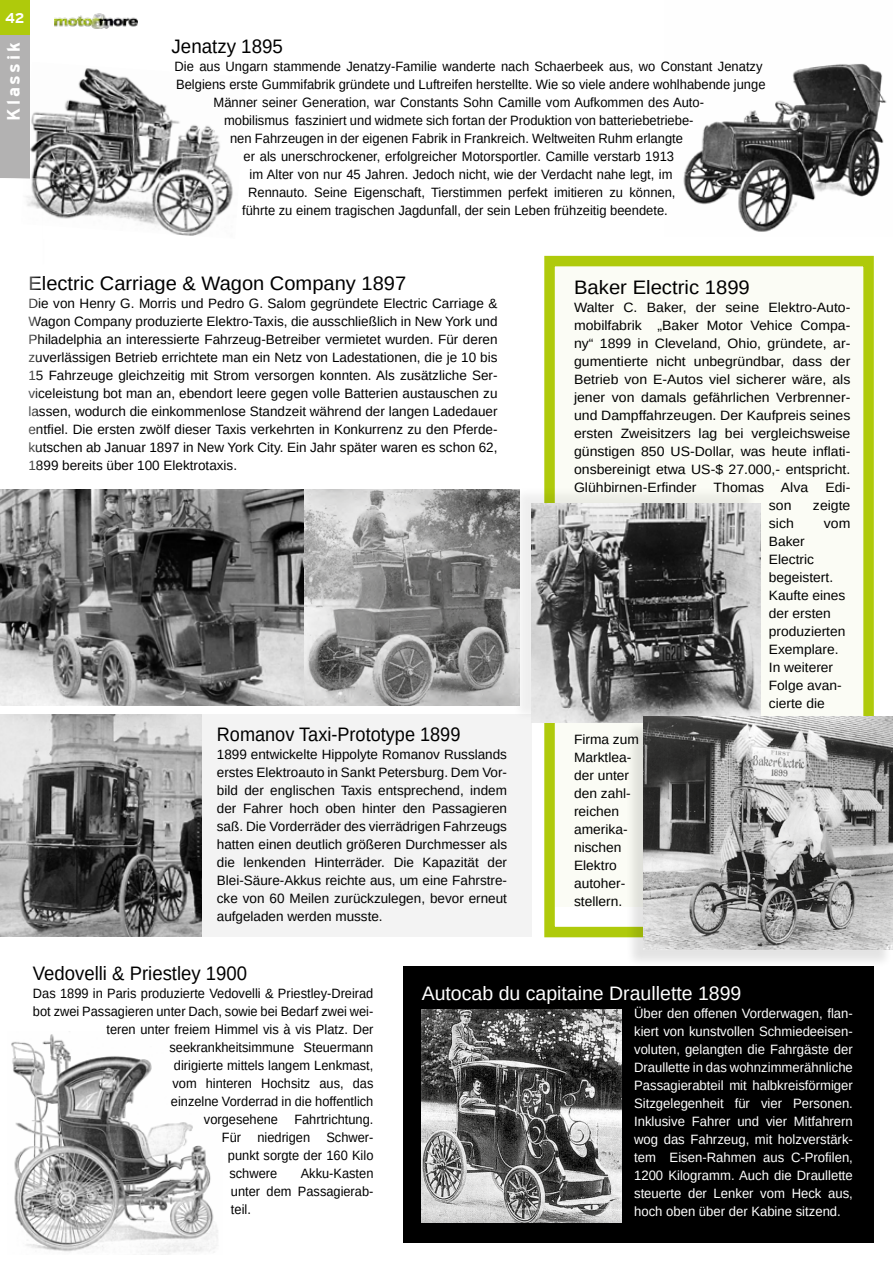
<style>
.page{position:relative;width:893px;height:1263px;background:#fff}
.page>*{position:absolute;margin:0;border:0;box-sizing:border-box;transform-origin:0 0}
.t1{font:19.5px "Liberation Sans";color:#000}
.t2{font:19.5px "Liberation Sans";color:#fff}
.t3{font:19.5px "Liberation Sans";color:#000;scale:.93 1}
.t4{font:19.5px "Liberation Sans";color:#000;scale:.95 1}
.t5{font:19.5px "Liberation Sans";color:#000;scale:1.04 1}
.t6{font:19.5px "Liberation Sans";color:#000;scale:.96 1}
.t7{font:700 18px "Interstate";letter-spacing:.15em;color:#fff}
.t8{font:700 14.25px "Interstate";color:#fff}
.t9{font:13.5px/18px "Liberation Sans";color:#000;text-align:justify}
.t10{font:13.5px "Liberation Sans";color:#000;scale:.96 1}
.t11{font:13.5px/18px "Liberation Sans";color:#000;text-align:justify;scale:1.04 1}
.t12{font:13.5px/18px "Liberation Sans";color:#fff}
.t13{font:13.5px/18px "Liberation Sans";color:#000;text-align:justify;scale:.95 1}
</style>
<div class="page">
<div style="left:404px;top:967px;width:470px;height:275px;background:#000"></div>
<img style="left:11px;top:1034px;width:207px;height:220px">
<div style="left:173px;top:714px;width:358px;height:223px;background:#f3f3f3"></div>
<div style="left:555px;top:264px;width:312px;height:643px;background:#fbfcf5"></div>
<img style="left:30px;top:68px;width:203px;height:168px">
<div style="left:0;top:0;width:30px;height:179px;background:#b3b2b2"></div>
<div style="left:0;top:0;width:30px;height:34px;background:#afca0b"></div>
<img style="left:54px;top:13px;width:83px;height:16px">
<img style="left:26px;top:179px;width:19px;height:57px">
<img style="left:683px;top:63px;width:204px;height:169px">
<img style="left:0;top:714px;width:202px;height:222px">
<img style="left:0;top:489px;width:512px;height:217px">
<div style="left:544px;top:256px;width:330px;height:681px;border:10px solid #afca0b"></div>
<div style="left:512px;top:486px;width:245px;height:236px;background:#000;opacity:.07"></div>
<img style="left:531px;top:504px;width:229px;height:219px">
<div style="left:626px;top:720px;width:266px;height:249px;background:#000;opacity:.11"></div>
<img style="left:643px;top:716px;width:250px;height:233px">
<img style="left:421px;top:1010px;width:200px;height:212px">
<p class="t8" style="left:5px;top:10px;width:21px">42</p>
<h2 class="t7" style="left:3px;top:121px;width:80px;rotate:-90deg">Klassik</h2>
<h1 class="t6" style="left:172px;top:33px;width:117px">Jenatzy 1895</h1>
<p class="t10" style="left:175px;top:57px;width:614px">Die aus Ungarn stammende Jenatzy-Familie wanderte nach Schaerbeek aus, wo Constant Jenatzy</p>
<p class="t10" style="left:176px;top:75px;width:615px">Belgiens erste Gummifabrik gründete und Luftreifen herstellte. Wie so viele andere wohlhabende junge</p>
<p class="t10" style="left:214px;top:93px;width:512px">Männer seiner Generation, war Constants Sohn Camille vom Aufkommen des Auto-</p>
<p class="t10" style="left:224px;top:111px;width:491px">mobilismus fasziniert und widmete sich fortan der Produktion von batteriebetriebe-</p>
<p class="t10" style="left:230px;top:129px;width:473px">nen Fahrzeugen in der eigenen Fabrik in Frankreich. Weltweiten Ruhm erlangte</p>
<p class="t10" style="left:244px;top:147px;width:450px">er als unerschrockener, erfolgreicher Motorsportler. Camille verstarb 1913</p>
<p class="t10" style="left:250px;top:165px;width:442px">im Alter von nur 45 Jahren. Jedoch nicht, wie der Verdacht nahe legt, im</p>
<p class="t10" style="left:248px;top:183px;width:447px">Rennauto. Seine Eigenschaft, Tierstimmen perfekt imitieren zu können,</p>
<p class="t10" style="left:242px;top:201px;width:443px">führte zu einem tragischen Jagdunfall, der sein Leben frühzeitig beendete.</p>
<h1 class="t1" style="left:28px;top:271px;width:379px">Electric Carriage &amp; Wagon Company 1897</h1>
<p class="t9" style="left:28px;top:294px;width:471px">Die von Henry G. Morris und Pedro G. Salom gegründete Electric Carriage &amp; Wagon Company produzierte Elektro-Taxis, die ausschließlich in New York und Philadelphia an interessierte Fahrzeug-Betreiber vermietet wurden. Für deren zuverlässigen Betrieb errichtete man ein Netz von Ladestationen, die je 10 bis 15 Fahrzeuge gleichzeitig mit Strom versorgen konnten. Als zusätzliche Ser&shy;viceleistung bot man an, ebendort leere gegen volle Batterien austauschen zu lassen, wodurch die einkommenlose Standzeit während der langen Ladedauer entfiel. Die ersten zwölf dieser Taxis verkehrten in Konkurrenz zu den Pferde&shy;kutschen ab Januar 1897 in New York City. Ein Jahr später waren es schon 62, 1899 bereits über 100 Elektrotaxis.</p>
<h1 class="t3" style="left:217px;top:722px;width:263px">Romanov Taxi-Prototype 1899</h1>
<p class="t9" style="left:217px;top:746px;width:292px">1899 entwickelte Hippolyte Romanov Russlands erstes Elektroauto in Sankt Petersburg. Dem Vor&shy;bild der englischen Taxis entsprechend, indem der Fahrer hoch oben hinter den Passagieren saß. Die Vorderräder des vierrädrigen Fahrzeugs hatten einen deutlich größeren Durchmesser als die lenkenden Hinterräder. Die Kapazität der Blei-Säure-Akkus reichte aus, um eine Fahrstre&shy;cke von 60 Meilen zurückzulegen, bevor erneut aufgeladen werden musste.</p>
<h1 class="t5" style="left:574px;top:275px;width:171px">Baker Electric 1899</h1>
<p class="t11" style="left:574px;top:298px;width:267px">Walter C. Baker, der seine Elektro-Auto&shy;mobilfabrik „Baker Motor Vehice Compa&shy;ny“ 1899 in Cleveland, Ohio, gründete, ar&shy;gumentierte nicht unbegründbar, dass der Betrieb von E-Autos viel sicherer wäre, als jener von damals gefährlichen Verbrenner&shy;und Dampffahrzeugen. Der Kaufpreis seines ersten Zweisitzers lag bei vergleichsweise günstigen 850 US-Dollar, was heute inflati&shy;onsbereinigt etwa US-$ 27.000,- entspricht.<br>Glühbirnen-Erfinder</p>
<p class="t11" style="left:714px;top:478px;width:92px">Thomas Alva</p>
<p class="t11" style="left:825px;top:478px;width:26px">Edi-</p>
<p class="t11" style="left:769px;top:496px;width:23px">son</p>
<p class="t11" style="left:813px;top:496px;width:38px">zeigte</p>
<p class="t11" style="left:769px;top:514px;width:26px">sich</p>
<p class="t11" style="left:824px;top:514px;width:27px">vom</p>
<p class="t9" style="left:769px;top:532px;width:78px;text-align:left">Baker<br>Electric begeistert.<br>Kaufte eines der ersten produzierten<br>Exemplare.<br>In weiterer<br>Folge avan&shy;cierte die</p>
<p class="t9" style="left:574px;top:730px;width:66px;text-align:left">Firma zum<br>Marktlea&shy;der unter den zahl&shy;reichen amerika&shy;nischen<br>Elektro autoher&shy;stellern.</p>
<h1 class="t4" style="left:33px;top:961px;width:227px">Vedovelli &amp; Priestley 1900</h1>
<p class="t13" style="left:33px;top:985px;width:360px">Das 1899 in Paris produzierte Vedovelli &amp; Priestley-Dreirad</p>
<p class="t13" style="left:33px;top:1003px;width:360px">bot zwei Passagieren unter Dach, sowie bei Bedarf zwei wei-</p>
<p class="t13" style="left:106px;top:1021px;width:283px">teren unter freiem Himmel vis à vis Platz. Der</p>
<p class="t13" style="left:169px;top:1039px;width:216px">seekrankheitsimmune Steuermann</p>
<p class="t13" style="left:174px;top:1057px;width:211px">dirigierte mittels langem Lenkmast,</p>
<p class="t13" style="left:172px;top:1075px;width:213px">vom hinteren Hochsitz aus, das</p>
<p class="t13" style="left:171px;top:1093px;width:215px">einzelne Vorderrad in die hoffentlich</p>
<p class="t13" style="left:204px;top:1111px;width:177px">vorgesehene Fahrtrichtung.</p>
<p class="t13" style="left:222px;top:1129px;width:161px">Für niedrigen Schwer-</p>
<p class="t13" style="left:228px;top:1147px;width:155px">punkt sorgte der 160 Kilo</p>
<p class="t13" style="left:229px;top:1165px;width:52px">schwere</p>
<p class="t13" style="left:231px;top:1165px;width:151px;text-indent:70px">Akku-Kasten unter dem Passagierab&shy;teil.</p>
<h1 class="t2" style="left:422px;top:981px;width:321px">Autocab du capitaine Draullette 1899</h1>
<p class="t12" style="left:634px;top:1004px;width:220px">Über den offenen Vorderwagen, flan&shy;kiert von kunstvollen Schmiedeeisen&shy;voluten, gelangten die Fahrgäste der Draullette in das wohnzimmerähnliche Passagierabteil mit halbkreisförmiger Sitzgelegenheit für vier Personen.<br>Inklusive Fahrer und vier Mitfahrern wog das Fahrzeug, mit holzverstärk&shy;tem Eisen-Rahmen aus C-Profilen, 1200 Kilogramm. Auch die Draullette steuerte der Lenker vom Heck aus, hoch oben über der Kabine sitzend.</p>
</div>
